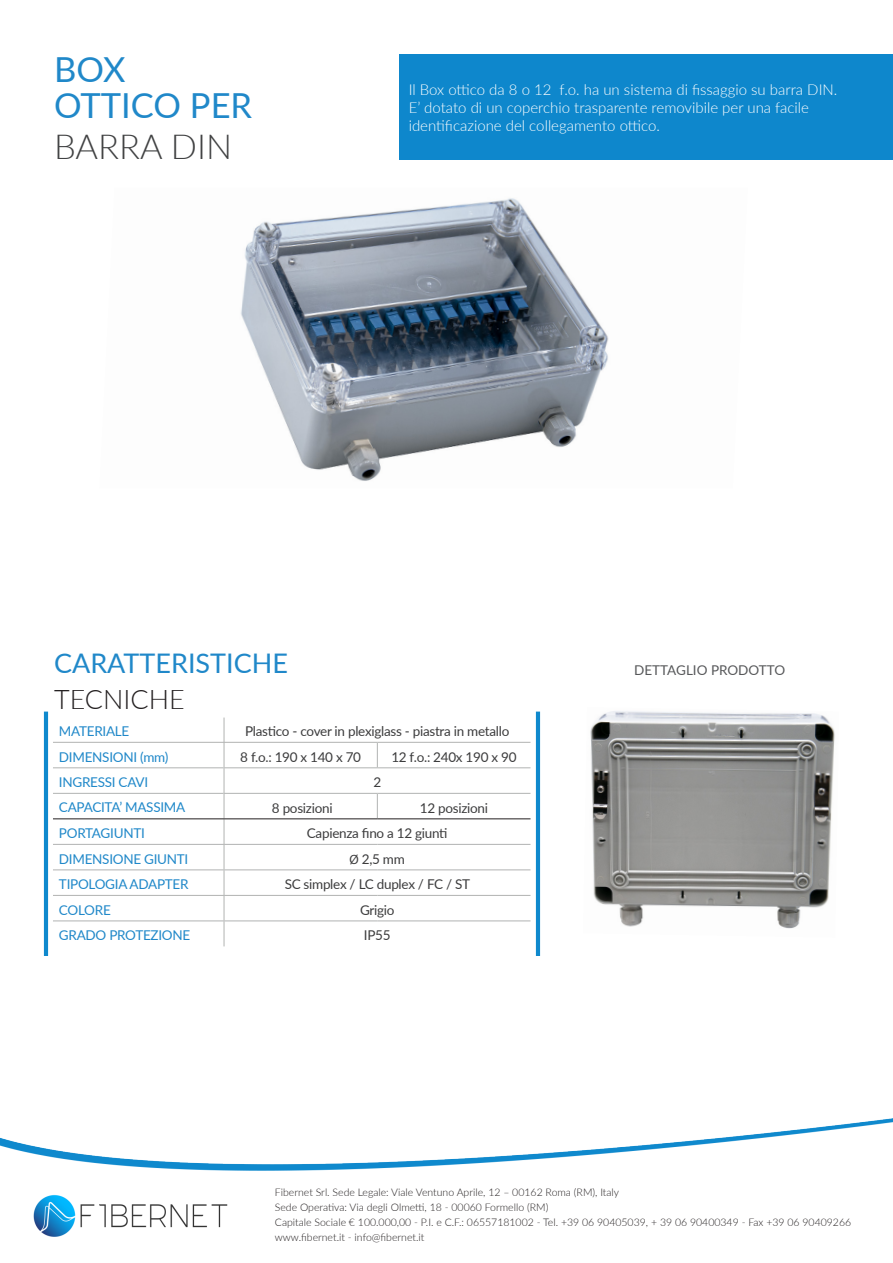
<style>
.page{position:relative;width:893px;height:1263px;background:#fff}
.page>*{position:absolute;margin:0;border:0;box-sizing:border-box;transform-origin:0 0}
.t1{font:34.5px "Lato";color:#2088c9}
.t2{font:300 34.5px "Lato";color:#414243}
.t3{font:27px "Lato";color:#2088c9}
.t4{font:300 27px "Lato";color:#231f20}
.t5{font:300 15px/18px "Lato";color:#fff}
.t6{font:13.5px "Lato";letter-spacing:-.02em;color:#3c3c3d}
.t7{font:13.5px "Lato";letter-spacing:-.02em;color:#2088c9}
.t8{font:13.5px "Lato";color:#57585a}
.t9{font:300 10.5px "Lato";color:#231f20}
.s1{font-family:"Myriad Pro"}
</style>
<div class="page">
<hr style="left:53px;top:742px;width:171px;height:1px;background:#b1b3b2">
<hr style="left:53px;top:767px;width:171px;height:1px;background:#b1b3b2">
<hr style="left:53px;top:793px;width:171px;height:1px;background:#b1b3b2">
<hr style="left:53px;top:844px;width:171px;height:1px;background:#b1b3b2">
<hr style="left:224px;top:844px;width:153px;height:1px;background:#b1b3b2">
<hr style="left:377px;top:844px;width:153px;height:1px;background:#b1b3b2">
<hr style="left:53px;top:869px;width:171px;height:1px;background:#b1b3b2">
<hr style="left:224px;top:869px;width:153px;height:1px;background:#b1b3b2">
<hr style="left:377px;top:869px;width:153px;height:1px;background:#b1b3b2">
<hr style="left:53px;top:895px;width:171px;height:1px;background:#b1b3b2">
<hr style="left:224px;top:895px;width:153px;height:1px;background:#b1b3b2">
<hr style="left:377px;top:895px;width:153px;height:1px;background:#b1b3b2">
<hr style="left:224px;top:742px;width:153px;height:1px;background:#b1b3b2">
<hr style="left:377px;top:742px;width:153px;height:1px;background:#b1b3b2">
<svg style="left:377px;top:743px;width:1px;height:24px"></svg>
<hr style="left:224px;top:767px;width:153px;height:1px;background:#b1b3b2">
<hr style="left:377px;top:767px;width:153px;height:1px;background:#b1b3b2">
<hr style="left:224px;top:793px;width:153px;height:1px;background:#b1b3b2">
<hr style="left:377px;top:793px;width:153px;height:1px;background:#b1b3b2">
<svg style="left:377px;top:794px;width:1px;height:24px"></svg>
<hr style="left:53px;top:818px;width:171px;height:1px;background:#231f20">
<hr style="left:224px;top:818px;width:153px;height:1px;background:#231f20">
<hr style="left:377px;top:818px;width:153px;height:1px;background:#231f20">
<hr style="left:53px;top:920px;width:171px;height:1px;background:#b1b3b2">
<hr style="left:224px;top:920px;width:153px;height:1px;background:#b1b3b2">
<svg style="left:224px;top:717px;width:1px;height:229px"></svg>
<hr style="left:377px;top:920px;width:153px;height:1px;background:#b1b3b2">
<img style="left:535px;top:711px;width:6px;height:244px">
<img style="left:43px;top:711px;width:6px;height:244px">
<div style="left:399px;top:54px;width:494px;height:105px;background:#0e87cc"></div>
<img style="left:240px;top:198px;width:369px;height:283px">
<img style="left:590px;top:711px;width:245px;height:218px">
<img style="left:0;top:1119px;width:893px;height:118px">
<p class="t1" style="left:54px;top:45px;width:73px">BOX</p>
<p class="t1" style="left:54px;top:81px;width:200px">OTTICO PER</p>
<p class="t2" style="left:54px;top:123px;width:180px">BARRA DIN</p>
<p class="t5" style="left:409px;top:80px;width:430px">Il Box ottico da 8 o 12 f.o. ha un sistema di fissaggio su barra DIN.</p>
<p class="t5" style="left:409px;top:98px;width:402px">E’ dotato di un coperchio trasparente removibile per una facile identificazione del collegamento ottico.</p>
<p class="t3" style="left:54px;top:644px;width:235px">CARATTERISTICHE</p>
<p class="t4" style="left:54px;top:681px;width:132px">TECNICHE</p>
<p class="t8" style="left:634px;top:661px;width:153px">DETTAGLIO PRODOTTO</p>
<p class="t7" style="left:59px;top:722px;width:72px">MATERIALE</p>
<p class="t6" style="left:245px;top:722px;width:266px">Plastico - cover in plexiglass - piastra in metallo</p>
<p class="t7" style="left:59px;top:747px;width:111px">DIMENSIONI (mm)</p>
<p class="t6" style="left:240px;top:747px;width:122px">8 f.o.: 190 x 140 x 70</p>
<p class="t6" style="left:391px;top:747px;width:127px">12 f.o.: 240x 190 x 90</p>
<p class="t7" style="left:59px;top:773px;width:91px">INGRESSI CAVI</p>
<p class="t6" style="left:373px;top:773px;width:9px">2</p>
<p class="t7" style="left:59px;top:797px;width:128px">CAPACITA’ MASSIMA</p>
<p class="t6" style="left:272px;top:798px;width:62px">8 posizioni</p>
<p class="t6" style="left:420px;top:798px;width:70px">12 posizioni</p>
<p class="t7" style="left:59px;top:824px;width:87px">PORTAGIUNTI</p>
<p class="t6" style="left:307px;top:824px;width:142px">Capienza fino a 12 giunti</p>
<p class="t7" style="left:59px;top:849px;width:131px">DIMENSIONE GIUNTI</p>
<p class="t6" style="left:350px;top:849px;width:57px"><span class="s1">Ø</span> 2,5 mm</p>
<p class="t7" style="left:59px;top:875px;width:131px">TIPOLOGIA ADAPTER</p>
<p class="t6" style="left:285px;top:875px;width:187px">SC simplex / LC duplex / FC / ST</p>
<p class="t7" style="left:59px;top:900px;width:53px">COLORE</p>
<p class="t6" style="left:360px;top:900px;width:36px">Grigio</p>
<p class="t7" style="left:59px;top:926px;width:133px">GRADO PROTEZIONE</p>
<p class="t6" style="left:364px;top:926px;width:28px">IP55</p>
<p class="t9" style="left:275px;top:1185px;width:346px">Fibernet Srl. Sede Legale: Viale Ventuno Aprile, 12 – 00162 Roma (RM), Italy</p>
<p class="t9" style="left:275px;top:1200px;width:275px">Sede Operativa: Via degli Olmetti, 18 - 00060 Formello (RM)</p>
<p class="t9" style="left:275px;top:1215px;width:578px">Capitale Sociale € 100.000,00 - P.I. e C.F.: 06557181002 - Tel. +39 06 90405039, + 39 06 90400349 - Fax +39 06 90409266</p>
<p class="t9" style="left:275px;top:1230px;width:151px">www.fibernet.it - info@fibernet.it</p>
</div>
